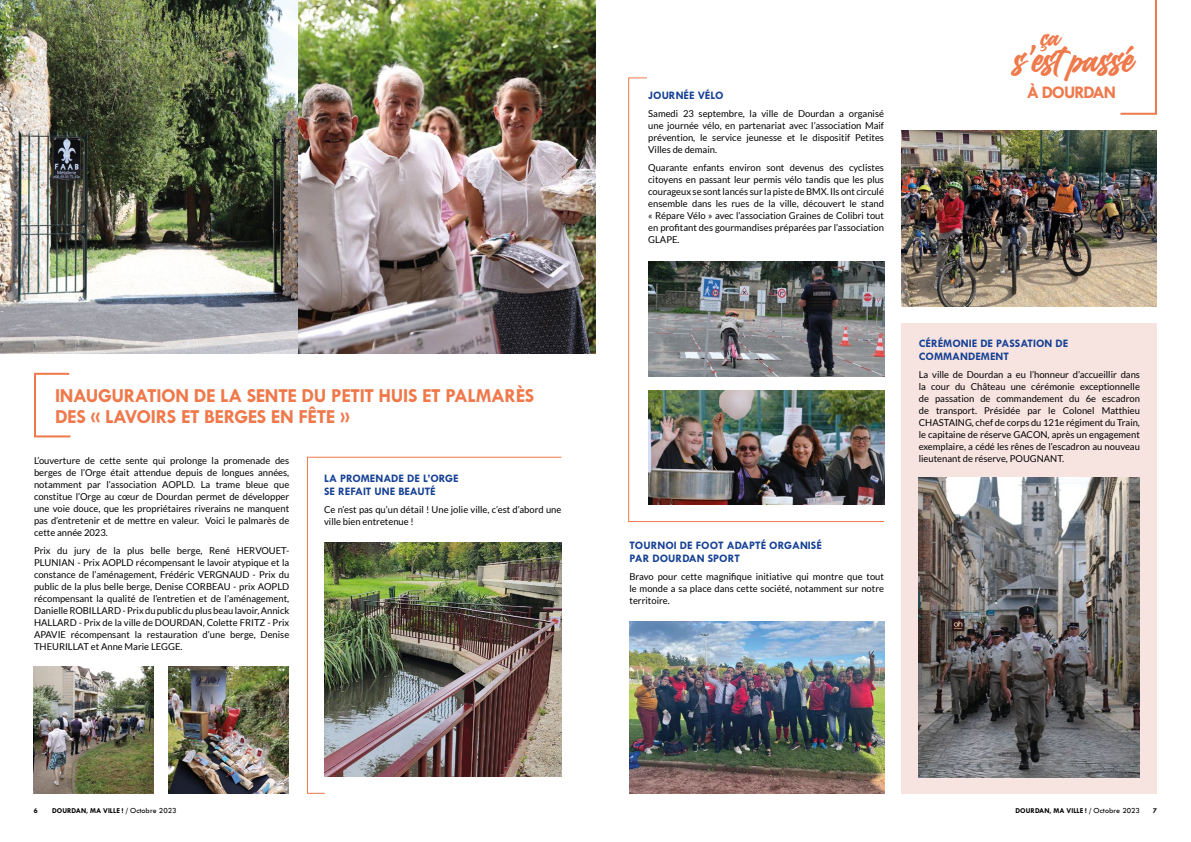
<style>
.page{position:relative;width:1191px;height:842px;background:#fff}
.page>*{position:absolute;margin:0;border:0;box-sizing:border-box;transform-origin:0 0}
.t1{font:39.7px "Billion Dreams";color:#ef794b}
.t2{font:28px "Billion Dreams";color:#ef794b}
.t3{font:700 20px/21px "Tw Cen MT Std";letter-spacing:-.02em;color:#ef794b}
.t4{font:700 17.8px "Tw Cen MT Std";letter-spacing:-.06em;color:#ef794b}
.t5{font:700 11.5px/13px "Tw Cen MT Std";color:#164194}
.t6{font:9.5px/12px "Lato";color:#000;text-align:justify}
.t7{font:700 7.5px "Tw Cen MT Std";color:#000}
.s1{font-weight:400;font-size:8px}
</style>
<div class="page">
<img style="left:298px;top:0;width:297px;height:353px">
<img style="left:0;top:0;width:298px;height:353px">
<div style="left:901px;top:324px;width:256px;height:470px;background:#f7e4e1"></div>
<svg style="left:628px;top:77px;width:257px;height:445px"></svg>
<svg style="left:1120px;top:0;width:37px;height:115px"></svg>
<img style="left:629px;top:621px;width:255px;height:173px">
<img style="left:648px;top:391px;width:236px;height:113px">
<img style="left:648px;top:261px;width:236px;height:115px">
<img style="left:901px;top:131px;width:256px;height:175px">
<svg style="left:307px;top:456px;width:255px;height:338px"></svg>
<img style="left:34px;top:666px;width:119px;height:128px">
<img style="left:168px;top:666px;width:120px;height:128px">
<img style="left:324px;top:542px;width:237px;height:235px">
<img style="left:918px;top:477px;width:221px;height:300px">
<svg style="left:34px;top:372px;width:37px;height:66px"></svg>
<p class="t5" style="left:648px;top:89px;width:77px">JOURNÉE VÉLO</p>
<p class="t6" style="left:648px;top:108px;width:237px">Samedi 23 septembre, la ville de Dourdan a organisé une journée vélo, en partenariat avec l’association Maif prévention, le service jeunesse et le dispositif Petites Villes de demain.</p>
<p class="t6" style="left:648px;top:161px;width:237px">Quarante enfants environ sont devenus des cyclistes citoyens en passant leur permis vélo tandis que les plus courageux se sont lancés sur la piste de BMX. Ils ont circulé ensemble dans les rues de la ville, découvert le stand « Répare Vélo » avec l’association Graines de Colibri tout en profitant des gourmandises préparées par l’association GLAPE.</p>
<h2 class="t2" style="left:1041px;top:17px;width:20px">ça</h2>
<h1 class="t1" style="left:1014px;top:31px;width:122px">s’est passé</h1>
<h3 class="t4" style="left:1026px;top:82px;width:91px">À DOURDAN</h3>
<h3 class="t3" style="left:55px;top:385px;width:481px">INAUGURATION DE LA SENTE DU PETIT HUIS ET PALMARÈS<br>DES « LAVOIRS ET BERGES EN FÊTE »</h3>
<p class="t6" style="left:34px;top:455px;width:257px">L’ouverture de cette sente qui prolonge la promenade des berges de l’Orge était attendue depuis de longues années, notamment par l’association AOPLD. La trame bleue que constitue l’Orge au cœur de Dourdan permet de développer une voie douce, que les propriétaires riverains ne manquent pas d’entretenir et de mettre en valeur. Voici le palmarès de cette année 2023.</p>
<p class="t6" style="left:34px;top:544px;width:257px">Prix du jury de la plus belle berge, René HERVOUET-PLUNIAN - Prix AOPLD récompensant le lavoir atypique et la constance de l’aménagement, Frédéric VERGNAUD - Prix du public de la plus belle berge, Denise CORBEAU - prix AOPLD récompensant la qualité de l’entretien et de l’aménagement, Danielle ROBILLARD - Prix du public du plus beau lavoir, Annick HALLARD - Prix de la ville de DOURDAN, Colette FRITZ - Prix APAVIE récompensant la restauration d’une berge, Denise THEURILLAT et Anne Marie LEGGE.</p>
<p class="t5" style="left:629px;top:539px;width:194px">TOURNOI DE FOOT ADAPTÉ ORGANISÉ<br>PAR DOURDAN SPORT</p>
<p class="t5" style="left:324px;top:472px;width:136px">LA PROMENADE DE L’ORGE<br>SE REFAIT UNE BEAUTÉ</p>
<p class="t6" style="left:324px;top:503px;width:239px">Ce n’est pas qu’un détail ! Une jolie ville, c’est d’abord une ville bien entretenue !</p>
<p class="t6" style="left:629px;top:570px;width:256px">Bravo pour cette magnifique initiative qui montre que tout le monde a sa place dans cette société, notamment sur notre territoire.</p>
<p class="t5" style="left:918px;top:337px;width:151px">CÉRÉMONIE DE PASSATION DE<br>COMMANDEMENT</p>
<p class="t6" style="left:918px;top:368px;width:223px">La ville de Dourdan a eu l’honneur d’accueillir dans la cour du Château une cérémonie exceptionnelle de passation de commandement du 6e escadron de transport. Présidée par le Colonel Matthieu CHASTAING, chef de corps du 121e régiment du Train, le capitaine de réserve GACON, après un engagement exemplaire, a cédé les rênes de l’escadron au nouveau lieutenant de réserve, POUGNANT.</p>
<p class="t7" style="left:34px;top:807px;width:5px">6</p>
<p class="t7" style="left:52px;top:807px;width:126px">DOURDAN, MA VILLE ! / <span class="s1">Octobre 2023</span></p>
<p class="t7" style="left:1015px;top:807px;width:126px">DOURDAN, MA VILLE ! / <span class="s1">Octobre 2023</span></p>
<p class="t7" style="left:1153px;top:807px;width:5px">7</p>
</div>
